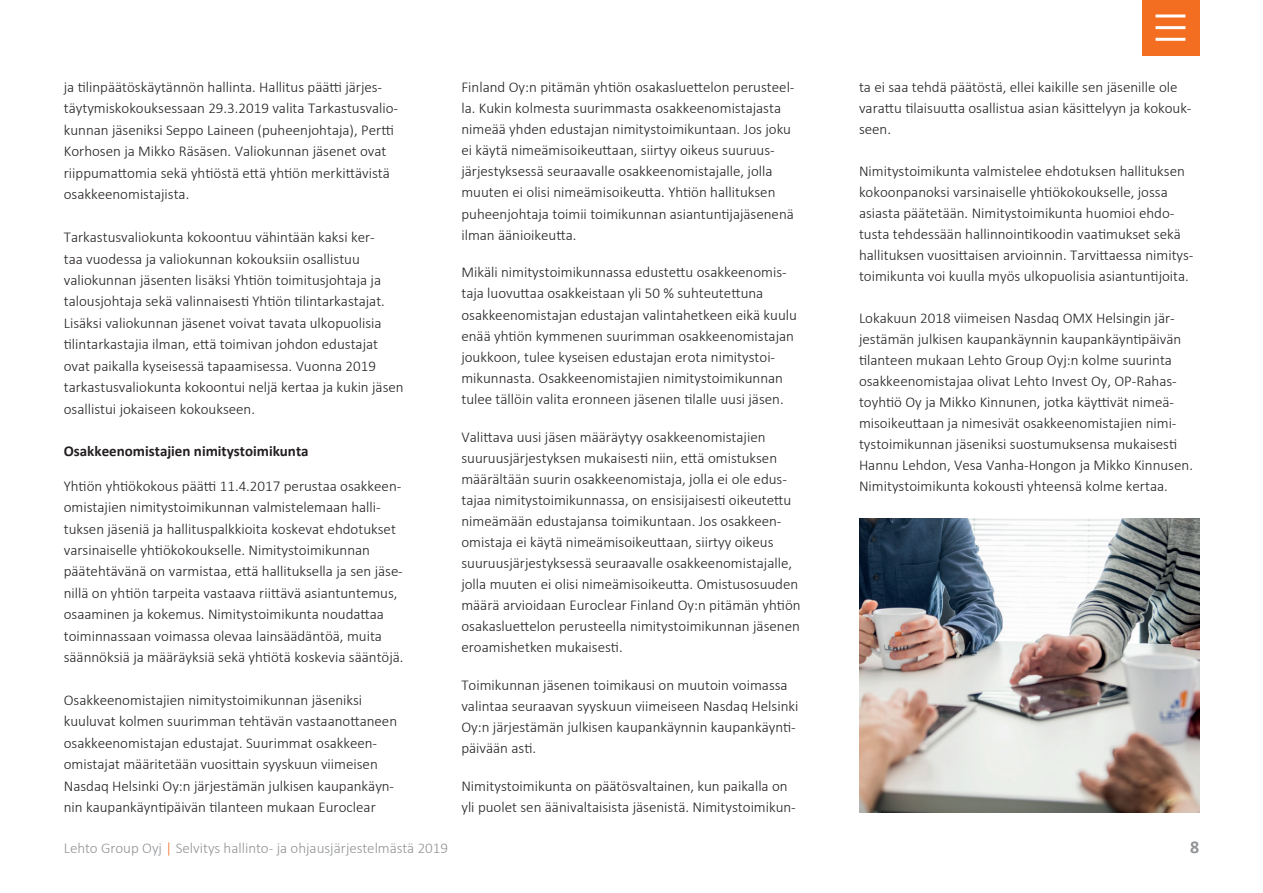
<style>
.page{position:relative;width:1263px;height:893px;background:#fff}
.page>*{position:absolute;margin:0;border:0;box-sizing:border-box;transform-origin:0 0}
.t1{font:700 18px "Calibri";color:#919396}
.leipis{font:300 15px/21.1px "Calibri";color:#231f20}
.t2{font:300 15px "Calibri";color:#919396}
.leipis-2{font:700 15px "Calibri";color:#231f20}
.s1{color:#f36e21}
</style>
<div class="page">
<div style="left:1142px;top:0;width:57px;height:55px;background:#f36e21"></div>
<hr style="left:1155px;top:14px;width:30px;height:3px;background:#fff">
<hr style="left:1155px;top:26px;width:30px;height:3px;background:#fff">
<hr style="left:1155px;top:38px;width:30px;height:3px;background:#fff">
<img style="left:859px;top:519px;width:340px;height:293px">
<p class="leipis" style="left:64px;top:76px;width:336px">ja tilinpäätöskäytännön hallinta. Hallitus päätti järjes&shy;täytymiskokouksessaan 29.3.2019 valita Tarkastusvalio&shy;kunnan jäseniksi Seppo Laineen (puheenjohtaja), Pertti Korhosen ja Mikko Räsäsen. Valiokunnan jäsenet ovat riippumattomia sekä yhtiöstä että yhtiön merkittävistä osakkeenomistajista.</p>
<p class="leipis" style="left:64px;top:226px;width:341px">Tarkastusvaliokunta kokoontuu vähintään kaksi ker-<br>taa vuodessa ja valiokunnan kokouksiin osallistuu valiokunnan jäsenten lisäksi Yhtiön toimitusjohtaja ja talousjohtaja sekä valinnaisesti Yhtiön tilintarkastajat.<br>Lisäksi valiokunnan jäsenet voivat tavata ulkopuolisia tilintarkastajia ilman, että toimivan johdon edustajat ovat paikalla kyseisessä tapaamisessa. Vuonna 2019 tarkastusvaliokunta kokoontui neljä kertaa ja kukin jäsen osallistui jokaiseen kokoukseen.</p>
<p class="leipis-2" style="left:64px;top:441px;width:246px">Osakkeenomistajien nimitystoimikunta</p>
<p class="leipis" style="left:64px;top:475px;width:341px">Yhtiön yhtiökokous päätti 11.4.2017 perustaa osakkeen&shy;omistajien nimitystoimikunnan valmistelemaan halli&shy;tuksen jäseniä ja hallituspalkkioita koskevat ehdotukset varsinaiselle yhtiökokoukselle. Nimitystoimikunnan päätehtävänä on varmistaa, että hallituksella ja sen jäse&shy;nillä on yhtiön tarpeita vastaava riittävä asiantuntemus, osaaminen ja kokemus. Nimitystoimikunta noudattaa toiminnassaan voimassa olevaa lainsäädäntöä, muita säännöksiä ja määräyksiä sekä yhtiötä koskevia sääntöjä.</p>
<p class="leipis" style="left:64px;top:689px;width:335px">Osakkeenomistajien nimitystoimikunnan jäseniksi kuuluvat kolmen suurimman tehtävän vastaanottaneen osakkeenomistajan edustajat. Suurimmat osakkeen&shy;omistajat määritetään vuosittain syyskuun viimeisen Nasdaq Helsinki Oy:n järjestämän julkisen kaupankäyn&shy;nin kaupankäyntipäivän tilanteen mukaan Euroclear</p>
<p class="leipis" style="left:461px;top:76px;width:335px">Finland Oy:n pitämän yhtiön osakasluettelon perusteel&shy;la. Kukin kolmesta suurimmasta osakkeenomistajasta nimeää yhden edustajan nimitystoimikuntaan. Jos joku ei käytä nimeämisoikeuttaan, siirtyy oikeus suuruus&shy;järjestyksessä seuraavalle osakkeenomistajalle, jolla muuten ei olisi nimeämisoikeutta. Yhtiön hallituksen puheenjohtaja toimii toimikunnan asiantuntijajäsenenä ilman äänioikeutta.</p>
<p class="leipis" style="left:461px;top:262px;width:337px">Mikäli nimitystoimikunnassa edustettu osakkeenomis&shy;taja luovuttaa osakkeistaan yli 50 % suhteutettuna osakkeenomistajan edustajan valintahetkeen eikä kuulu enää yhtiön kymmenen suurimman osakkeenomistajan joukkoon, tulee kyseisen edustajan erota nimitystoi&shy;mikunnasta. Osakkeenomistajien nimitystoimikunnan tulee tällöin valita eronneen jäsenen tilalle uusi jäsen.</p>
<p class="leipis" style="left:461px;top:426px;width:341px">Valittava uusi jäsen määräytyy osakkeenomistajien suuruusjärjestyksen mukaisesti niin, että omistuksen määrältään suurin osakkeenomistaja, jolla ei ole edus&shy;tajaa nimitystoimikunnassa, on ensisijaisesti oikeutettu nimeämään edustajansa toimikuntaan. Jos osakkeen&shy;omistaja ei käytä nimeämisoikeuttaan, siirtyy oikeus suuruusjärjestyksessä seuraavalle osakkeenomistajalle, jolla muuten ei olisi nimeämisoikeutta. Omistusosuuden määrä arvioidaan Euroclear Finland Oy:n pitämän yhtiön osakasluettelon perusteella nimitystoimikunnan jäsenen eroamishetken mukaisesti.</p>
<p class="leipis" style="left:461px;top:674px;width:338px">Toimikunnan jäsenen toimikausi on muutoin voimassa valintaa seuraavan syyskuun viimeiseen Nasdaq Helsinki Oy:n järjestämän julkisen kaupankäynnin kaupankäynti&shy;päivään asti.</p>
<p class="leipis" style="left:461px;top:775px;width:336px">Nimitystoimikunta on päätösvaltainen, kun paikalla on yli puolet sen äänivaltaisista jäsenistä. Nimitystoimikun-</p>
<p class="leipis" style="left:859px;top:76px;width:334px">ta ei saa tehdä päätöstä, ellei kaikille sen jäsenille ole varattu tilaisuutta osallistua asian käsittelyyn ja kokouk&shy;seen.</p>
<p class="leipis" style="left:859px;top:160px;width:336px">Nimitystoimikunta valmistelee ehdotuksen hallituksen kokoonpanoksi varsinaiselle yhtiökokoukselle, jossa asiasta päätetään. Nimitystoimikunta huomioi ehdo&shy;tusta tehdessään hallinnointikoodin vaatimukset sekä hallituksen vuosittaisen arvioinnin. Tarvittaessa nimitys&shy;toimikunta voi kuulla myös ulkopuolisia asiantuntijoita.</p>
<p class="leipis" style="left:859px;top:307px;width:335px">Lokakuun 2018 viimeisen Nasdaq OMX Helsingin jär&shy;jestämän julkisen kaupankäynnin kaupankäyntipäivän tilanteen mukaan Lehto Group Oyj:n kolme suurinta osakkeenomistajaa olivat Lehto Invest Oy, OP-Rahas&shy;toyhtiö Oy ja Mikko Kinnunen, jotka käyttivät nimeä&shy;misoikeuttaan ja nimesivät osakkeenomistajien nimi&shy;tystoimikunnan jäseniksi suostumuksensa mukaisesti Hannu Lehdon, Vesa Vanha-Hongon ja Mikko Kinnusen.<br>Nimitystoimikunta kokousti yhteensä kolme kertaa.</p>
<p class="t2" style="left:64px;top:838px;width:386px">Lehto Group Oyj <span class="s1">|</span> Selvitys hallinto- ja ohjausjärjestelmästä 2019</p>
<p class="t1" style="left:1190px;top:835px;width:11px">8</p>
</div>
